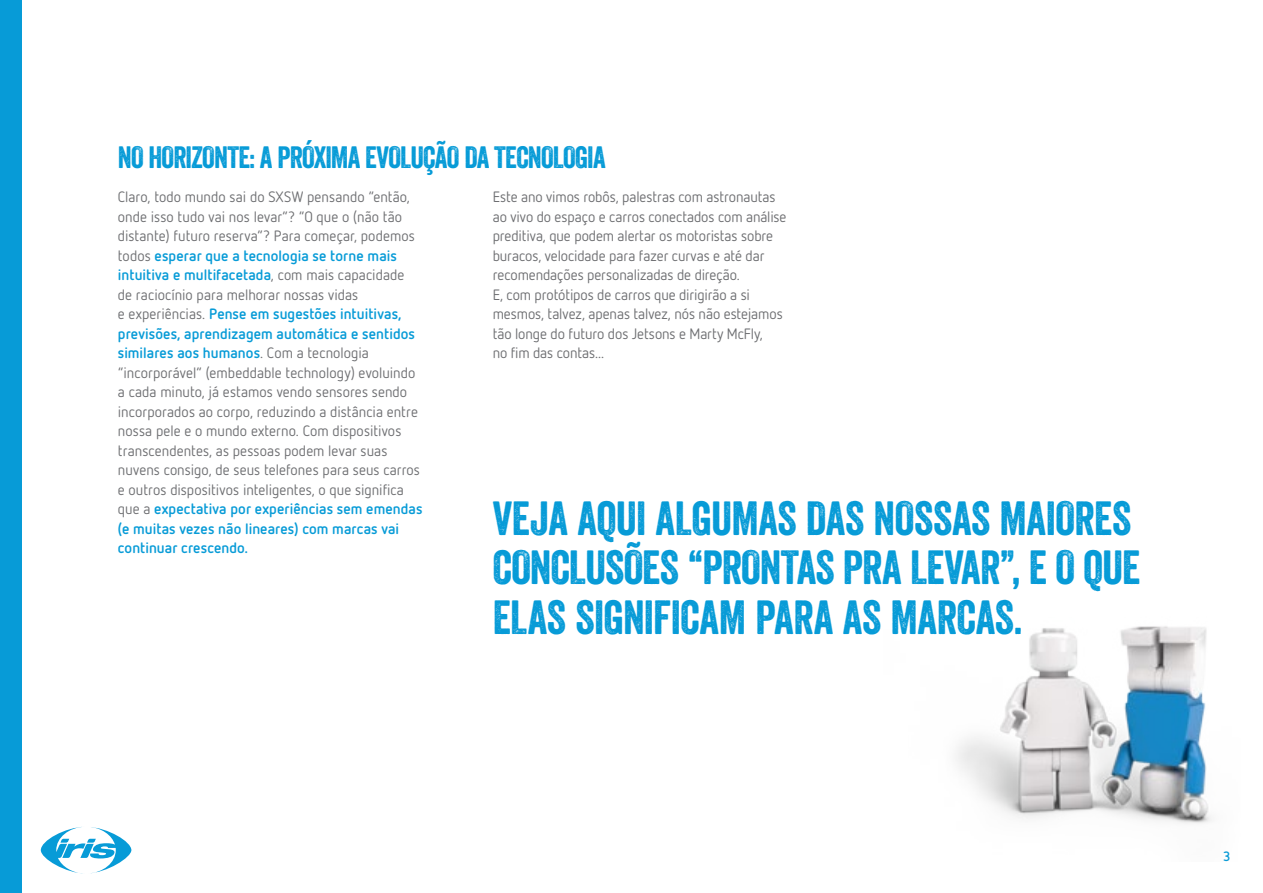
<style>
.page{position:relative;width:1263px;height:893px;background:#fff}
.page>*{position:absolute;margin:0;border:0;box-sizing:border-box;transform-origin:0 0}
.t1{font:46.5px/49.5px "Iris Veneer Two";letter-spacing:-.01em;color:#079bd7}
.t2{font:30px "Iris Veneer Two";letter-spacing:-.03em;color:#079bd7}
.t3{font:15px/19.5px "Netto";color:#6d6e71}
.t4{font:700 13.5px "Netto";color:#079bd7}
.s1{font-weight:700;color:#079bd7}
</style>
<div class="page">
<div style="left:0;top:0;width:22px;height:893px;background:#079bd7"></div>
<svg style="left:41px;top:827px;width:90px;height:46px"></svg>
<img style="left:956px;top:626px;width:256px;height:198px">
<h2 class="t2" style="left:118px;top:139px;width:489px">NO HORIZONTE: A PRÓXIMA EVOLUÇÃO DA TECNOLOGIA</h2>
<p class="t3" style="left:493px;top:187px;width:295px">Este ano vimos robôs, palestras com astronautas ao vivo do espaço e carros conectados com análise preditiva, que podem alertar os motoristas sobre buracos, velocidade para fazer curvas e até dar recomendações personalizadas de direção.<br>E, com protótipos de carros que dirigirão a si mesmos, talvez, apenas talvez, nós não estejamos tão longe do futuro dos Jetsons e Marty McFly,<br>no fim das contas...</p>
<p class="t3" style="left:118px;top:187px;width:306px">Claro, todo mundo sai do SXSW pensando “então, onde isso tudo vai nos levar”? “O que o (não tão distante) futuro reserva”? Para começar, podemos todos <span class="s1">esperar que a tecnologia se torne mais intuitiva e multifacetada</span>, com mais capacidade de raciocínio para melhorar nossas vidas<br>e experiências. <span class="s1">Pense em sugestões intuitivas, previsões, aprendizagem automática e sentidos similares aos humanos</span>. Com a tecnologia “incorporável” (embeddable technology) evoluindo a cada minuto, já estamos vendo sensores sendo incorporados ao corpo, reduzindo a distância entre nossa pele e o mundo externo. Com dispositivos transcendentes, as pessoas podem levar suas nuvens consigo, de seus telefones para seus carros e outros dispositivos inteligentes, o que significa que a <span class="s1">expectativa por experiências sem emendas (e muitas vezes não lineares) com marcas vai continuar crescendo.</span></p>
<h1 class="t1" style="left:493px;top:493px;width:649px">VEJA AQUI ALGUMAS DAS NOSSAS MAIORES<br>CONCLUSÕES “PRONTAS PRA LEVAR”, E O QUE<br>ELAS SIGNIFICAM PARA AS MARCAS.</h1>
<p class="t4" style="left:1223px;top:848px;width:8px">3</p>
</div>
